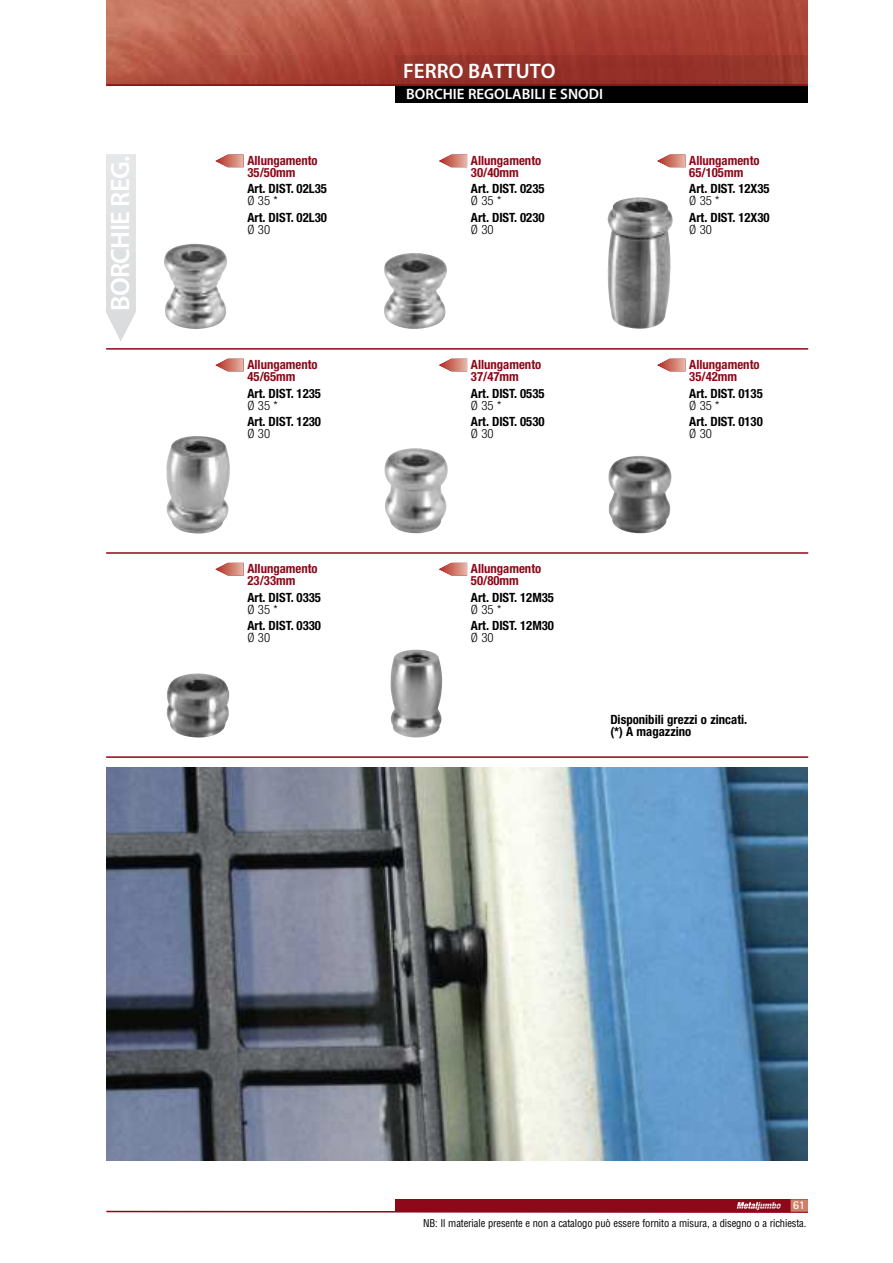
<style>
.page{position:relative;width:893px;height:1263px;background:#fff}
.page>*{position:absolute;margin:0;border:0;box-sizing:border-box;transform-origin:0 0}
.t1{font:600 26.7px "Myriad Pro";letter-spacing:-.025em;color:#fff}
.t2{font:600 21px "Myriad Pro";color:#fff}
.t3{font:600 15px "Myriad Pro";color:#fff}
.t4{font:700 condensed 12.75px/12px "Helvetica Neue";color:#000}
.t5{font:700 condensed 12.75px/12px "Helvetica Neue";color:#8d0818}
.t6{font:300 condensed 12.75px "Helvetica Neue";color:#000}
.t7{font:700 12px "Rotis Sans Serif";color:#fff}
.t8{font:condensed 10.5px "Helvetica";letter-spacing:-.01em;color:#000}
</style>
<div class="page">
<hr style="left:106px;top:348px;width:702px;height:2px;background:#8d0818">
<img style="left:384px;top:253px;width:63px;height:76px">
<img style="left:607px;top:197px;width:66px;height:132px">
<img style="left:164px;top:244px;width:63px;height:85px">
<svg style="left:657px;top:155px;width:28px;height:12px"></svg>
<svg style="left:439px;top:155px;width:28px;height:12px"></svg>
<svg style="left:215px;top:155px;width:29px;height:12px"></svg>
<svg style="left:106px;top:1199px;width:702px;height:14px"></svg>
<div style="left:395px;top:56px;width:413px;height:47px;background:#000"></div>
<img style="left:106px;top:0;width:702px;height:84px">
<hr style="left:106px;top:84px;width:702px;height:2px;background:#8d0818">
<img style="left:106px;top:767px;width:702px;height:393px">
<svg style="left:106px;top:154px;width:30px;height:187px;background:#e2e3e5"></svg>
<hr style="left:106px;top:552px;width:702px;height:2px;background:#8d0818">
<img style="left:384px;top:448px;width:64px;height:85px">
<img style="left:608px;top:456px;width:64px;height:77px">
<img style="left:166px;top:436px;width:64px;height:97px">
<svg style="left:657px;top:359px;width:28px;height:12px"></svg>
<svg style="left:439px;top:359px;width:28px;height:12px"></svg>
<svg style="left:215px;top:359px;width:29px;height:12px"></svg>
<hr style="left:106px;top:756px;width:702px;height:2px;background:#8d0818">
<img style="left:390px;top:650px;width:53px;height:87px">
<img style="left:166px;top:673px;width:63px;height:65px">
<svg style="left:439px;top:563px;width:28px;height:12px"></svg>
<svg style="left:215px;top:563px;width:29px;height:12px"></svg>
<h1 class="t1" style="left:111px;top:311px;width:157px;rotate:-90deg">BORCHIE REG.</h1>
<p class="t5" style="left:247px;top:155px;width:72px">Allungamento<br>35/50mm</p>
<p class="t4" style="left:247px;top:184px;width:81px">Art. DIST. 02L35</p>
<p class="t6" style="left:247px;top:196px;width:32px">Ø 35 *</p>
<p class="t4" style="left:247px;top:212px;width:81px">Art. DIST. 02L30</p>
<p class="t6" style="left:247px;top:224px;width:24px">Ø 30</p>
<p class="t5" style="left:247px;top:360px;width:72px">Allungamento<br>45/65mm</p>
<p class="t4" style="left:247px;top:388px;width:75px">Art. DIST. 1235</p>
<p class="t6" style="left:247px;top:400px;width:32px">Ø 35 *</p>
<p class="t4" style="left:247px;top:416px;width:75px">Art. DIST. 1230</p>
<p class="t6" style="left:247px;top:428px;width:24px">Ø 30</p>
<p class="t5" style="left:247px;top:564px;width:72px">Allungamento<br>23/33mm</p>
<p class="t4" style="left:247px;top:592px;width:75px">Art. DIST. 0335</p>
<p class="t6" style="left:247px;top:604px;width:32px">Ø 35 *</p>
<p class="t4" style="left:247px;top:620px;width:75px">Art. DIST. 0330</p>
<p class="t6" style="left:247px;top:632px;width:24px">Ø 30</p>
<h2 class="t2" style="left:403px;top:63px;width:154px">FERRO BATTUTO</h2>
<p class="t3" style="left:406px;top:88px;width:198px">BORCHIE REGOLABILI E SNODI</p>
<p class="t5" style="left:471px;top:155px;width:72px">Allungamento<br>30/40mm</p>
<p class="t4" style="left:471px;top:184px;width:75px">Art. DIST. 0235</p>
<p class="t6" style="left:471px;top:196px;width:32px">Ø 35 *</p>
<p class="t4" style="left:471px;top:212px;width:75px">Art. DIST. 0230</p>
<p class="t6" style="left:471px;top:224px;width:24px">Ø 30</p>
<p class="t5" style="left:471px;top:360px;width:72px">Allungamento<br>37/47mm</p>
<p class="t4" style="left:471px;top:388px;width:75px">Art. DIST. 0535</p>
<p class="t6" style="left:471px;top:400px;width:32px">Ø 35 *</p>
<p class="t4" style="left:471px;top:416px;width:75px">Art. DIST. 0530</p>
<p class="t6" style="left:471px;top:428px;width:24px">Ø 30</p>
<p class="t5" style="left:689px;top:155px;width:72px">Allungamento<br>65/105mm</p>
<p class="t4" style="left:689px;top:184px;width:82px">Art. DIST. 12X35</p>
<p class="t6" style="left:689px;top:196px;width:32px">Ø 35 *</p>
<p class="t4" style="left:689px;top:212px;width:82px">Art. DIST. 12X30</p>
<p class="t6" style="left:689px;top:224px;width:24px">Ø 30</p>
<p class="t5" style="left:689px;top:360px;width:72px">Allungamento<br>35/42mm</p>
<p class="t4" style="left:689px;top:388px;width:75px">Art. DIST. 0135</p>
<p class="t6" style="left:689px;top:400px;width:32px">Ø 35 *</p>
<p class="t4" style="left:689px;top:416px;width:75px">Art. DIST. 0130</p>
<p class="t6" style="left:689px;top:428px;width:24px">Ø 30</p>
<p class="t5" style="left:471px;top:564px;width:72px">Allungamento<br>50/80mm</p>
<p class="t4" style="left:471px;top:592px;width:85px">Art. DIST. 12M35</p>
<p class="t6" style="left:471px;top:604px;width:32px">Ø 35 *</p>
<p class="t4" style="left:471px;top:620px;width:85px">Art. DIST. 12M30</p>
<p class="t6" style="left:471px;top:632px;width:24px">Ø 30</p>
<p class="t4" style="left:610px;top:714px;width:138px">Disponibili grezzi o zincati. (*) A magazzino</p>
<p class="t7" style="left:793px;top:1198px;width:14px">61</p>
<p class="t8" style="left:423px;top:1219px;width:385px">NB: Il materiale presente e non a catalogo può essere fornito a misura, a disegno o a richiesta.</p>
</div>
